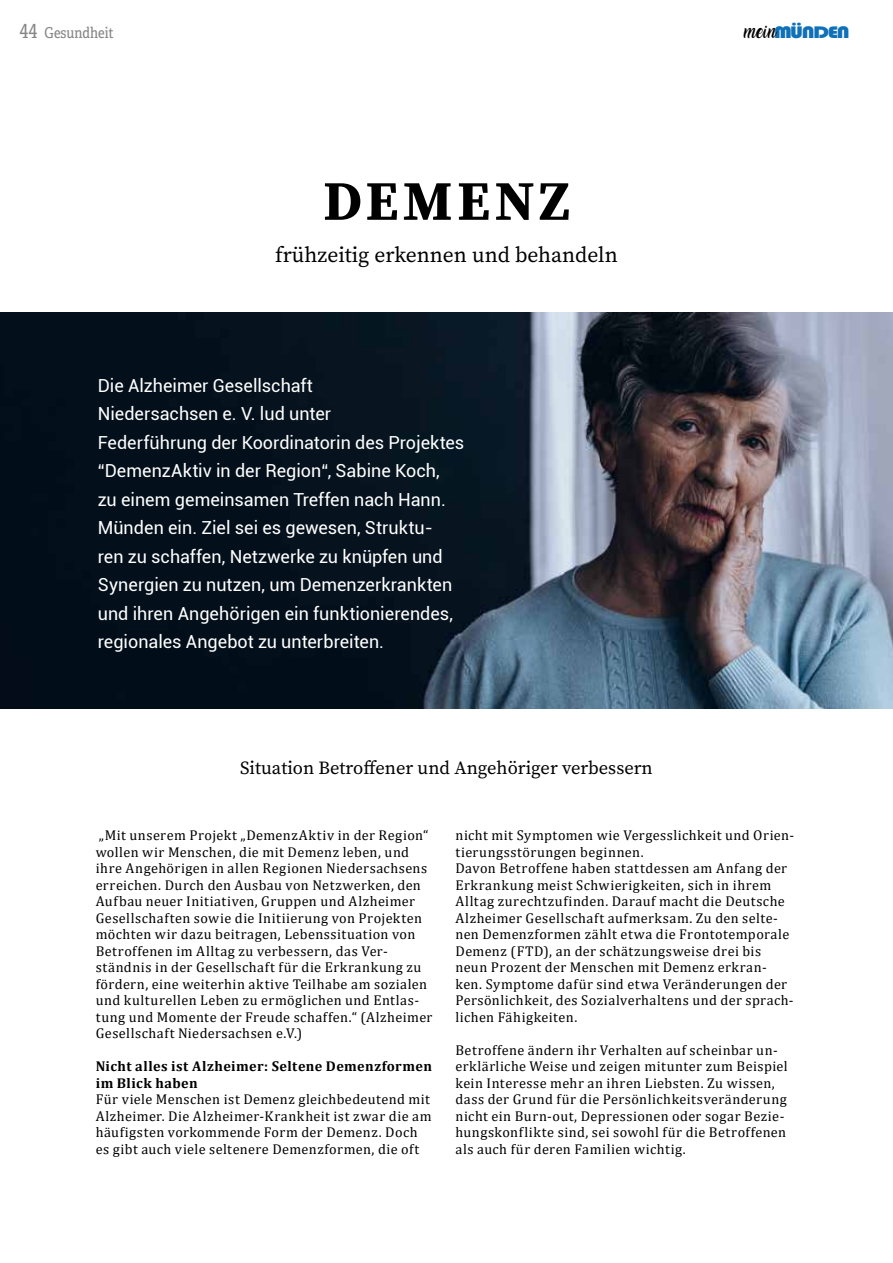
<style>
.page{position:relative;width:893px;height:1263px;background:#fff}
.page>*{position:absolute;margin:0;border:0;box-sizing:border-box;transform-origin:0 0}
.t1{font:700 55.5px "Source Serif Pro";letter-spacing:.08em;color:#000}
.t2{font:21.6px "Source Serif Pro";color:#000}
.t3{font:18.45px "Source Serif Pro";color:#000}
.t4{font:18px/28.5px "Roboto";color:#fff}
.t5{font:17.25px "Bauhaus 93";letter-spacing:-.07em;color:#1071b8;scale:1.27 1}
.t6{font:15px "Adelle Condensed";color:#878787}
.t7{font:14.25px/16.5px "Cambria";letter-spacing:.03em;color:#000}
.t8{font:700 14.25px/16.5px "Cambria";letter-spacing:.025em;color:#000}
.s1{font-size:19.5px}
.s2{font-family:"Amarillo";font-size:12.9px;color:#000}
</style>
<div class="page">
<img style="left:0;top:312px;width:893px;height:397px">
<p class="t6" style="left:19px;top:22px;width:96px"><span class="s1">44</span> Gesundheit</p>
<p class="t5" style="left:744px;top:23px;width:85px"><span class="s2">MEIN</span>MÜNDEN</p>
<h1 class="t1" style="left:323px;top:163px;width:248px">DEMENZ</h1>
<h2 class="t2" style="left:275px;top:240px;width:344px">frühzeitig erkennen und behandeln</h2>
<p class="t4" style="left:98px;top:370px;width:368px">Die Alzheimer Gesellschaft<br>Niedersachsen e. V. lud unter<br>Federführung der Koordinatorin des Projektes “DemenzAktiv in der Region“, Sabine Koch,<br>zu einem gemeinsamen Treffen nach Hann.<br>Münden ein. Ziel sei es gewesen, Struktu-<br>ren zu schaffen, Netzwerke zu knüpfen und Synergien zu nutzen, um Demenzerkrankten und ihren Angehörigen ein funktionierendes, regionales Angebot zu unterbreiten.</p>
<p class="t3" style="left:240px;top:756px;width:414px">Situation Betroffener und Angehöriger verbessern</p>
<p class="t7" style="left:96px;top:827px;width:338px">„Mit unserem Projekt „DemenzAktiv in der Region“ wollen wir Menschen, die mit Demenz leben, und ihre Angehörigen in allen Regionen Niedersachsens erreichen. Durch den Ausbau von Netzwerken, den Aufbau neuer Initiativen, Gruppen und Alzheimer Gesellschaften sowie die Initiierung von Projekten möchten wir dazu beitragen, Lebenssituation von Betroffenen im Alltag zu verbessern, das Ver&shy;ständnis in der Gesellschaft für die Erkrankung zu fördern, eine weiterhin aktive Teilhabe am sozialen und kulturellen Leben zu ermöglichen und Entlas&shy;tung und Momente der Freude schaffen.“ (Alzheimer Gesellschaft Niedersachsen e.V.)</p>
<p class="t8" style="left:96px;top:1058px;width:338px">Nicht alles ist Alzheimer: Seltene Demenzformen im Blick haben</p>
<p class="t7" style="left:96px;top:1091px;width:337px">Für viele Menschen ist Demenz gleichbedeutend mit Alzheimer. Die Alzheimer-Krankheit ist zwar die am häufigsten vorkommende Form der Demenz. Doch es gibt auch viele seltenere Demenzformen, die oft</p>
<p class="t7" style="left:455px;top:827px;width:340px">nicht mit Symptomen wie Vergesslichkeit und Orien&shy;tierungsstörungen beginnen.<br>Davon Betroffene haben stattdessen am Anfang der Erkrankung meist Schwierigkeiten, sich in ihrem Alltag zurechtzufinden. Darauf macht die Deutsche Alzheimer Gesellschaft aufmerksam. Zu den selte&shy;nen Demenzformen zählt etwa die Frontotemporale Demenz (FTD), an der schätzungsweise drei bis neun Prozent der Menschen mit Demenz erkran&shy;ken. Symptome dafür sind etwa Veränderungen der Persönlichkeit, des Sozialverhaltens und der sprach&shy;lichen Fähigkeiten.</p>
<p class="t7" style="left:455px;top:1042px;width:334px">Betroffene ändern ihr Verhalten auf scheinbar un&shy;erklärliche Weise und zeigen mitunter zum Beispiel kein Interesse mehr an ihren Liebsten. Zu wissen, dass der Grund für die Persönlichkeitsveränderung nicht ein Burn-out, Depressionen oder sogar Bezie&shy;hungskonflikte sind, sei sowohl für die Betroffenen als auch für deren Familien wichtig.</p>
</div>
